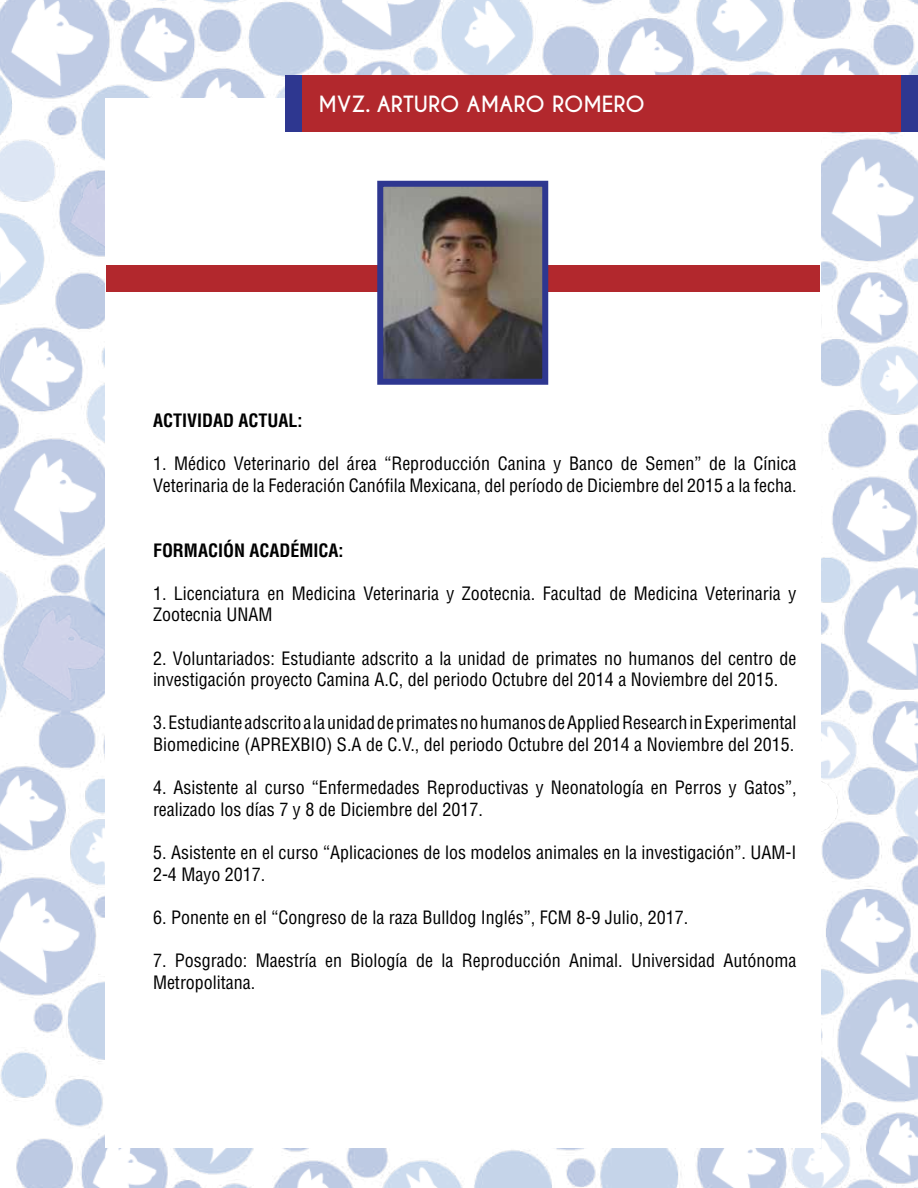
<style>
.page{position:relative;width:918px;height:1188px;background:#fff}
.page>*{position:absolute;margin:0;border:0;box-sizing:border-box;transform-origin:0 0}
.t1{font:700 21px "Caviar Dreams";color:#fff}
.t2{font:condensed 18px/21.6px "Helvetica LT Std";color:#000}
.t3{font:700 condensed 18px "Helvetica LT Std";color:#000}
</style>
<div class="page">
<img style="left:0;top:0;width:918px;height:1188px">
<div style="left:105px;top:98px;width:715px;height:1050px;background:#fff"></div>
<div style="left:285px;top:75px;width:633px;height:57px;background:#b2282d"></div>
<div style="left:285px;top:75px;width:17px;height:57px;background:#2e3790"></div>
<div style="left:901px;top:75px;width:17px;height:57px;background:#2e3790"></div>
<div style="left:106px;top:265px;width:714px;height:27px;background:#b2282d"></div>
<img style="left:384px;top:188px;width:157px;height:190px">
<div style="left:377px;top:181px;width:171px;height:204px;border:6px solid #2e3790"></div>
<p class="t1" style="left:319px;top:91px;width:328px">MVZ. ARTURO AMARO ROMERO</p>
<p class="t3" style="left:153px;top:409px;width:151px">ACTIVIDAD ACTUAL:</p>
<p class="t2" style="left:153px;top:453px;width:645px">1. Médico Veterinario del área “Reproducción Canina y Banco de Semen” de la Cínica<br>Veterinaria de la Federación Canófila Mexicana, del período de Diciembre del 2015 a la fecha.</p>
<p class="t3" style="left:153px;top:539px;width:192px">FORMACIÓN ACADÉMICA:</p>
<p class="t2" style="left:153px;top:582px;width:645px">1. Licenciatura en Medicina Veterinaria y Zootecnia. Facultad de Medicina Veterinaria y<br>Zootecnia UNAM</p>
<p class="t2" style="left:153px;top:647px;width:645px">2. Voluntariados: Estudiante adscrito a la unidad de primates no humanos del centro de investigación proyecto Camina A.C, del periodo Octubre del 2014 a Noviembre del 2015.</p>
<p class="t2" style="left:153px;top:712px;width:645px">3. Estudiante adscrito a la unidad de primates no humanos de Applied Research in Experimental<br>Biomedicine (APREXBIO) S.A de C.V., del periodo Octubre del 2014 a Noviembre del 2015.</p>
<p class="t2" style="left:153px;top:777px;width:645px">4. Asistente al curso “Enfermedades Reproductivas y Neonatología en Perros y Gatos”, realizado los días 7 y 8 de Diciembre del 2017.</p>
<p class="t2" style="left:153px;top:841px;width:645px">5. Asistente en el curso “Aplicaciones de los modelos animales en la investigación”. UAM-I<br>2-4 Mayo 2017.</p>
<p class="t2" style="left:153px;top:906px;width:537px">6. Ponente en el “Congreso de la raza Bulldog Inglés”, FCM 8-9 Julio, 2017.</p>
<p class="t2" style="left:153px;top:949px;width:645px">7. Posgrado: Maestría en Biología de la Reproducción Animal. Universidad Autónoma<br>Metropolitana.</p>
</div>
